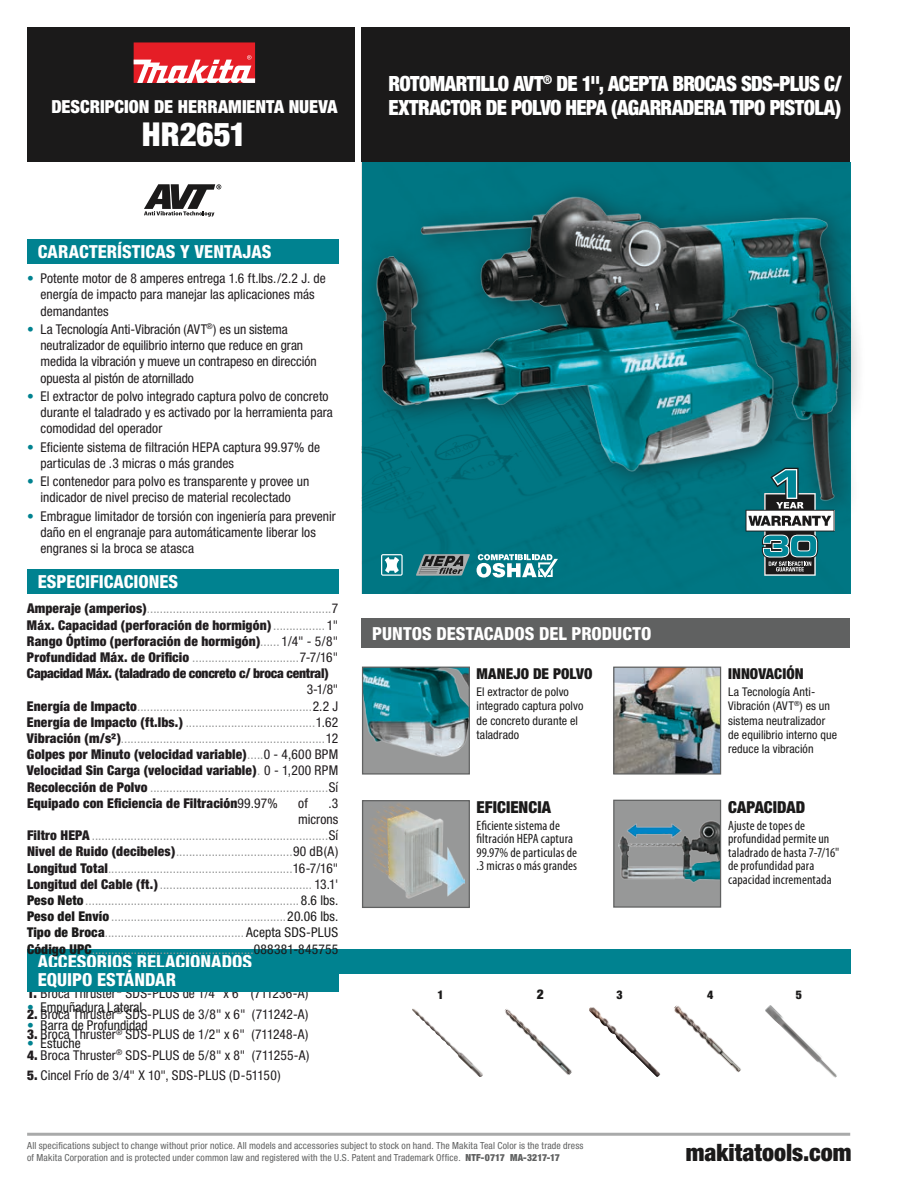
<style>
.page{position:relative;width:918px;height:1188px;background:#fff}
.page>*{position:absolute;margin:0;border:0;box-sizing:border-box;transform-origin:0 0}
.t1{font:900 condensed 33px "Helvetica Neue";letter-spacing:-.005em;color:#fff}
.t2{font:900 condensed 24px "Helvetica Neue";color:#1b1a1a}
.t3{font:900 condensed 21px/24px "Helvetica Neue";letter-spacing:-.03em;color:#fff}
.t4{font:800 condensed 18px "Helvetica Neue";color:#fff}
.t5{font:900 condensed 18px "Helvetica Neue";color:#fff}
.t6{font:900 condensed 16.5px "Helvetica Neue";color:#1b1a1a}
.t7{font:900 condensed 15px "Helvetica Neue";letter-spacing:.005em;color:#1b1a1a}
.t8{font:condensed 13.5px/16.2px "Helvetica Neue";letter-spacing:.01em;color:#979898}
.t9{font:condensed 13.5px/16.2px "Helvetica Neue";letter-spacing:.005em;color:#211d1f}
.t10{font:condensed 13.5px/13.5px "Myriad Pro";letter-spacing:.01em;color:#1b1a1a}
.t11{font:900 condensed 13.5px/16.2px "Helvetica Neue";letter-spacing:-.02em;color:#211d1f;text-align:justify}
.t12{font:condensed 13.5px "Helvetica Neue";letter-spacing:.005em;color:#1b1a1a}
.t13{font:900 condensed 13.5px "Helvetica Neue";color:#1b1a1a}
.t14{font:condensed 12px/14.4px "Helvetica Neue";letter-spacing:.01em;color:#1b1a1a}
.t15{font:900 condensed 12px "Helvetica Neue";color:#1b1a1a}
.t16{font:condensed 9.75px/11.7px "Helvetica Neue";letter-spacing:.015em;color:#606161}
.s1{color:#008290}
.s2{font-weight:900;color:#211d1f}
.s3{color:#211d1f}
.s4{font-weight:400}
.s5{font-weight:400;color:#979898}
.s6{font-weight:900;color:#1b1a1a}
.s7{color:#1b1a1a}
.s8{font-weight:900}
</style>
<div class="page">
<div style="left:27px;top:27px;width:327px;height:135px;background:#1b1a1a"></div>
<div style="left:361px;top:27px;width:489px;height:135px;background:#1b1a1a"></div>
<div style="left:362px;top:162px;width:488px;height:432px;background:#007683"></div>
<div style="left:134px;top:42px;width:121px;height:41px;background:#e51e26"></div>
<svg style="left:134px;top:55px;width:121px;height:28px"></svg>
<hr style="left:27px;top:1133px;width:823px;height:3px;background:#979898">
<svg style="left:144px;top:184px;width:77px;height:33px"></svg>
<img style="left:364px;top:669px;width:104px;height:104px">
<div style="left:362px;top:667px;width:108px;height:108px;border:1px solid #606161"></div>
<div style="left:363px;top:801px;width:106px;height:106px;background:#979898"></div>
<img style="left:371px;top:804px;width:94px;height:95px">
<div style="left:362px;top:800px;width:108px;height:108px;border:1px solid #606161"></div>
<div style="left:360px;top:179px;width:506px;height:347px;background:#1b1a1a;opacity:.62"></div>
<img style="left:375px;top:194px;width:465px;height:308px">
<svg style="left:746px;top:468px;width:89px;height:108px"></svg>
<svg style="left:416px;top:554px;width:54px;height:22px"></svg>
<svg style="left:381px;top:554px;width:22px;height:22px"></svg>
<div style="left:614px;top:800px;width:107px;height:107px;background:#979898"></div>
<img style="left:618px;top:820px;width:101px;height:63px">
<div style="left:613px;top:800px;width:108px;height:108px;border:1px solid #606161"></div>
<img style="left:615px;top:669px;width:104px;height:104px">
<div style="left:613px;top:667px;width:108px;height:108px;border:1px solid #606161"></div>
<img style="left:412px;top:1008px;width:71px;height:69px">
<img style="left:504px;top:1009px;width:68px;height:66px">
<img style="left:589px;top:1007px;width:72px;height:70px">
<img style="left:674px;top:1005px;width:67px;height:68px">
<img style="left:765px;top:1005px;width:72px;height:73px">
<svg style="left:477px;top:554px;width:81px;height:24px"></svg>
<div style="left:361px;top:619px;width:489px;height:29px;background:#606161"></div>
<div style="left:27px;top:949px;width:823px;height:25px;background:#008290"></div>
<div style="left:27px;top:239px;width:311px;height:25px;background:#008290"></div>
<div style="left:27px;top:569px;width:311px;height:25px;background:#008290"></div>
<div style="left:27px;top:967px;width:311px;height:25px;background:#008290"></div>
<h3 class="t5" style="left:51px;top:96px;width:288px">DESCRIPCION DE HERRAMIENTA NUEVA</h3>
<h1 class="t1" style="left:142px;top:114px;width:106px">HR2651</h1>
<h3 class="t3" style="left:389px;top:71px;width:455px">ROTOMARTILLO AVT<sup>®</sup> DE 1", ACEPTA BROCAS SDS-PLUS C/<br>EXTRACTOR DE POLVO HEPA (AGARRADERA TIPO PISTOLA)</h3>
<h3 class="t4" style="left:38px;top:240px;width:235px">CARACTERÍSTICAS Y VENTAJAS</h3>
<p class="t9" style="left:40px;top:270px;width:287px;text-indent:-14px"><span class="s1">•</span> Potente motor de 8 amperes entrega 1.6 ft.lbs./2.2 J. de energía de impacto para manejar las aplicaciones más demandantes</p>
<p class="t9" style="left:40px;top:321px;width:278px;text-indent:-14px"><span class="s1">•</span> La Tecnología Anti-Vibración (AVT<sup>®</sup>) es un sistema neutralizador de equilibrio interno que reduce en gran medida la vibración y mueve un contrapeso en dirección opuesta al pistón de atornillado</p>
<p class="t9" style="left:40px;top:388px;width:294px;text-indent:-14px"><span class="s1">•</span> El extractor de polvo integrado captura polvo de concreto durante el taladrado y es activado por la herramienta para comodidad del operador</p>
<p class="t9" style="left:40px;top:439px;width:281px;text-indent:-14px"><span class="s1">•</span> Eficiente sistema de filtración HEPA captura 99.97% de particulas de .3 micras o más grandes</p>
<p class="t9" style="left:27px;top:473px;width:284px;text-align:center"><span class="s1">•</span> El contenedor para polvo es transparente y provee un indicador de nivel preciso de material recolectado</p>
<p class="t9" style="left:40px;top:508px;width:297px;text-indent:-14px"><span class="s1">•</span> Embrague limitador de torsión con ingeniería para prevenir daño en el engranaje para automáticamente liberar los engranes si la broca se atasca</p>
<h3 class="t4" style="left:38px;top:571px;width:142px">ESPECIFICACIONES</h3>
<p class="t8" style="left:27px;top:600px;width:313px"><span class="s2">Amperaje (amperios)</span>.........................................................<span class="s3">7<br></span><span class="s2">Máx. Capacidad (perforación de hormigón)</span></p>
<p class="t11" style="left:27px;top:617px;width:313px;text-indent:300px"><span class="s4">1" </span>Rango Óptimo (perforación de hormigón)<span class="s5">......</span> <span class="s4">1/4" - 5/8" </span>Profundidad Máx. de Orificio <span class="s5">.................................</span><span class="s4">7-7/16" </span>Capacidad Máx. (taladrado de concreto c/ broca central)</p>
<p class="t8" style="left:27px;top:681px;width:313px;text-align:justify;text-indent:280px"><span class="s3">3-1/8" </span><span class="s2">Energía de Impacto</span>......................................................<span class="s3">2.2 J </span><span class="s2">Energía de Impacto (ft.lbs.)</span> ........................................<span class="s3">1.62<br></span><span class="s2">Vibración (m/s²)</span>...............................................................<span class="s3">12<br></span><span class="s2">Golpes por Minuto (velocidad variable)</span>.....<span class="s3">0 - 4,600 BPM </span><span class="s2">Velocidad Sin Carga (velocidad variable)</span>. <span class="s3">0 - 1,200 RPM </span><span class="s2">Recolección de Polvo</span> .......................................................<span class="s3">Sí </span><span class="s2">Equipado con Eficiencia de Filtración</span><span class="s3">99.97%</span></p>
<p class="t9" style="left:298px;top:795px;width:11px">of</p>
<p class="t8" style="left:27px;top:795px;width:313px;text-align:right"><span class="s3">.3<br>microns<br></span><span class="s2">Filtro HEPA</span> .........................................................................<span class="s3">Sí </span><span class="s2">Nivel de Ruido (decibeles)</span>....................................<span class="s3">90 dB(A)<br></span><span class="s2">Longitud Total</span>.........................................................<span class="s3">16-7/16" </span><span class="s2">Longitud del Cable (ft.)</span>............................................... <span class="s3">13.1' </span><span class="s6">Peso Neto</span>..................................................................<span class="s7">8.6 lbs.<br></span><span class="s6">Peso del Envío</span> ......................................................<span class="s7">20.06 lbs.<br></span><span class="s6">Tipo de Broca</span>........................................... <span class="s7">Acepta SDS-PLUS </span><span class="s6">Código UPC</span>..................................................<span class="s7">088381-845755</span></p>
<h3 class="t4" style="left:38px;top:969px;width:140px">EQUIPO ESTÁNDAR</h3>
<p class="t12" style="left:27px;top:999px;width:117px"><span class="s1">•</span> Empuñadura Lateral</p>
<p class="t12" style="left:27px;top:1017px;width:122px"><span class="s1">•</span> Barra de Profundidad</p>
<p class="t12" style="left:27px;top:1036px;width:55px"><span class="s1">•</span> Estuche</p>
<h3 class="t4" style="left:38px;top:951px;width:216px">ACCESORIOS RELACIONADOS</h3>
<p class="t9" style="left:27px;top:985px;width:283px"><span class="s8">1.</span> Broca Thruster<sup>®</sup> SDS-PLUS de 1/4" x 6" (711236-A)</p>
<p class="t9" style="left:27px;top:1006px;width:283px"><span class="s8">2.</span> Broca Thruster<sup>®</sup> SDS-PLUS de 3/8" x 6" (711242-A)</p>
<p class="t9" style="left:27px;top:1026px;width:283px"><span class="s8">3.</span> Broca Thruster<sup>®</sup> SDS-PLUS de 1/2" x 6" (711248-A)</p>
<p class="t9" style="left:27px;top:1047px;width:284px"><span class="s8">4.</span> Broca Thruster<sup>®</sup> SDS-PLUS de 5/8" x 8" (711255-A)</p>
<p class="t9" style="left:27px;top:1067px;width:255px"><span class="s8">5.</span> Cincel Frío de 3/4" X 10", SDS-PLUS (D-51150)</p>
<h3 class="t4" style="left:372px;top:622px;width:281px">PUNTOS DESTACADOS DEL PRODUCTO</h3>
<p class="t7" style="left:477px;top:664px;width:117px">MANEJO DE POLVO</p>
<p class="t14" style="left:477px;top:684px;width:108px">El extractor de polvo integrado captura polvo de concreto durante el taladrado</p>
<p class="t6" style="left:477px;top:797px;width:76px">EFICIENCIA</p>
<p class="t10" style="left:477px;top:818px;width:102px">Eficiente sistema de filtración HEPA captura<br>99.97% de particulas de .3 micras o más grandes</p>
<p class="t7" style="left:728px;top:664px;width:77px">INNOVACIÓN</p>
<p class="t14" style="left:728px;top:684px;width:110px">La Tecnología Anti-<br>Vibración (AVT<sup>®</sup>) es un sistema neutralizador de equilibrio interno que reduce la vibración</p>
<p class="t6" style="left:728px;top:797px;width:79px">CAPACIDAD</p>
<p class="t10" style="left:728px;top:818px;width:113px">Ajuste de topes de profundidad permite un taladrado de hasta 7-7/16" de profundidad para capacidad incrementada</p>
<p class="t15" style="left:438px;top:987px;width:8px">1</p>
<p class="t13" style="left:537px;top:986px;width:9px">2</p>
<p class="t15" style="left:617px;top:987px;width:8px">3</p>
<p class="t15" style="left:707px;top:987px;width:8px">4</p>
<p class="t15" style="left:796px;top:987px;width:8px">5</p>
<p class="t16" style="left:27px;top:1140px;width:558px">All specifications subject to change without prior notice. All models and accessories subject to stock on hand. The Makita Teal Color is the trade dress of Makita Corporation and is protected under common law and registered with the U.S. Patent and Trademark Office. <span class="s8">NTF-0717 MA-3217-17</span></p>
<h2 class="t2" style="left:686px;top:1138px;width:167px">makitatools.com</h2>
</div>
